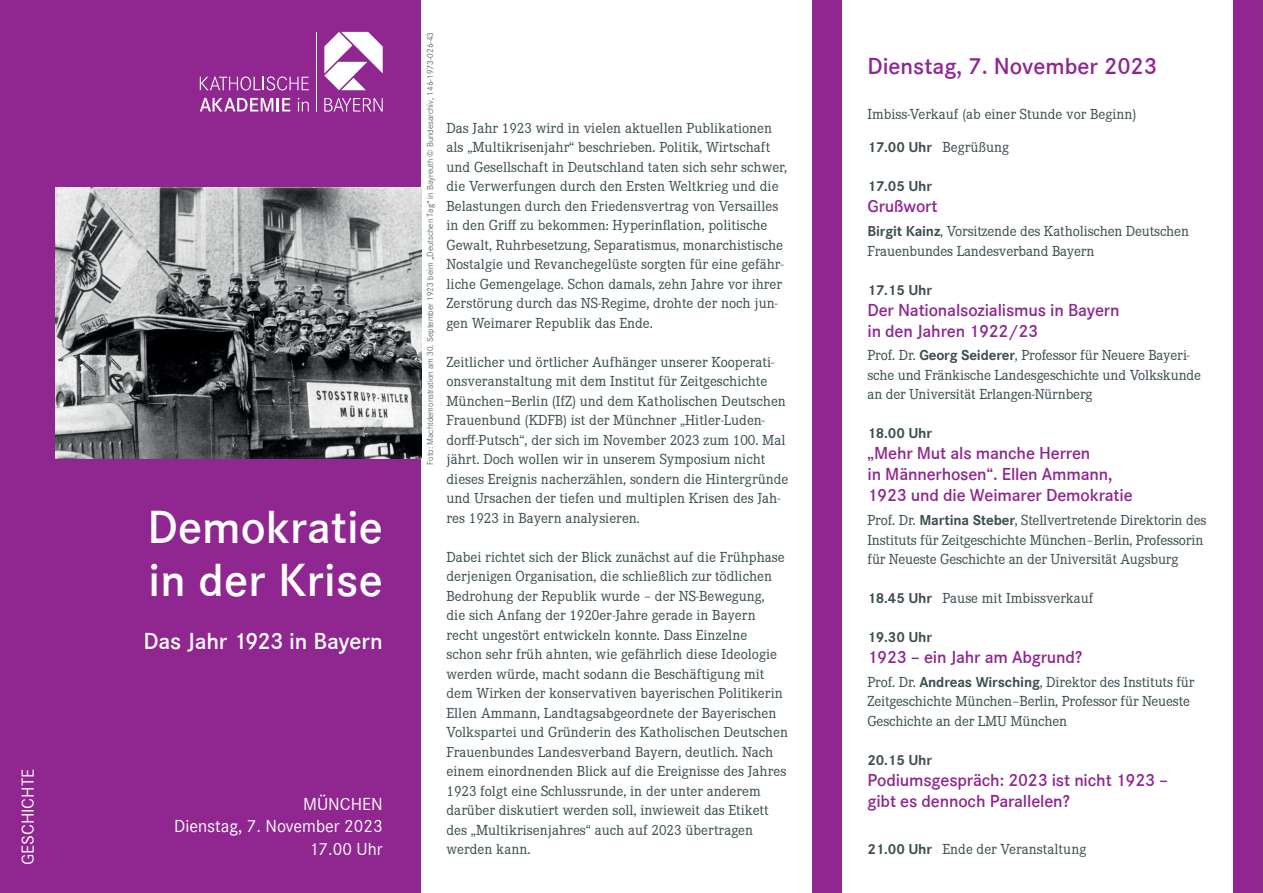
<style>
.page{position:relative;width:1263px;height:893px;background:#fff}
.page>*{position:absolute;margin:0;border:0;box-sizing:border-box;transform-origin:0 0}
.t1{font:600 48px/52.5px "Corporate S";color:#fff}
.t2{font:600 24px "Corporate S";color:#90268f}
.t3{font:600 24px "Corporate S";letter-spacing:-.01em;color:#fff}
.t4{font:600 18px/21px "Corporate S";letter-spacing:-.01em;color:#90268f}
.t5{font:18px/22.5px "Corporate S";color:#fff;text-align:right}
.t6{font:15px/19.5px "Corporate E";color:#3d4f51}
.t7{font:700 15px "Corporate S";letter-spacing:-.01em;color:#3d4f51}
.t8{font:300 9px "Corporate S";color:#3d4f51}
.s1{font-family:"Corporate S";font-weight:700}
</style>
<div class="page">
<div style="left:0;top:0;width:421px;height:893px;background:#90268f"></div>
<div style="left:812px;top:0;width:30px;height:893px;background:#90268f"></div>
<div style="left:1233px;top:0;width:30px;height:893px;background:#90268f"></div>
<svg style="left:324px;top:32px;width:59px;height:58px"></svg>
<svg style="left:324px;top:98px;width:59px;height:14px"></svg>
<svg style="left:200px;top:98px;width:90px;height:13px"></svg>
<svg style="left:298px;top:98px;width:11px;height:13px"></svg>
<svg style="left:200px;top:76px;width:109px;height:14px"></svg>
<hr style="left:316px;top:32px;width:1px;height:79px;background:#fff">
<img style="left:56px;top:188px;width:365px;height:271px">
<p class="t5" style="left:16px;top:865px;width:98px;rotate:-90deg">GESCHICHTE</p>
<h1 class="t1" style="left:148px;top:499px;width:237px">Demokratie in der Krise</h1>
<h2 class="t3" style="left:143px;top:624px;width:241px">Das Jahr 1923 in Bayern</h2>
<p class="t5" style="left:174px;top:792px;width:210px">MÜNCHEN<br>Dienstag, 7. November 2023<br>17.00 Uhr</p>
<p class="t8" style="left:424px;top:465px;width:435px;rotate:-90deg">Foto: Machtdemonstration am 30. September 1923 beim „Deutschen Tag“ in Bayreuth © Bundesarchiv, 146-1973-026-43</p>
<p class="t6" style="left:446px;top:118px;width:342px">Das Jahr 1923 wird in vielen aktuellen Publikationen als „Multikrisenjahr“ beschrieben. Politik, Wirtschaft und Gesellschaft in Deutschland taten sich sehr schwer, die Verwerfungen durch den Ersten Weltkrieg und die Belastungen durch den Friedensvertrag von Versailles in den Griff zu bekommen: Hyperinflation, politische Gewalt, Ruhrbesetzung, Separatismus, monarchistische Nostalgie und Revanchegelüste sorgten für eine gefähr&shy;liche Gemengelage. Schon damals, zehn Jahre vor ihrer Zerstörung durch das NS-Regime, drohte der noch jun&shy;gen Weimarer Republik das Ende.</p>
<p class="t6" style="left:446px;top:352px;width:343px">Zeitlicher und örtlicher Aufhänger unserer Kooperati&shy;onsveranstaltung mit dem Institut für Zeitgeschichte München−Berlin (IfZ) und dem Katholischen Deutschen Frauenbund (KDFB) ist der Münchner „Hitler-Luden&shy;dorff-Putsch“, der sich im November 2023 zum 100. Mal jährt. Doch wollen wir in unserem Symposium nicht dieses Ereignis nacherzählen, sondern die Hintergründe und Ursachen der tiefen und multiplen Krisen des Jah&shy;res 1923 in Bayern analysieren.</p>
<p class="t6" style="left:446px;top:547px;width:343px">Dabei richtet sich der Blick zunächst auf die Frühphase derjenigen Organisation, die schließlich zur tödlichen Bedrohung der Republik wurde – der NS-Bewegung,<br>die sich Anfang der 1920er-Jahre gerade in Bayern recht ungestört entwickeln konnte. Dass Einzelne<br>schon sehr früh ahnten, wie gefährlich diese Ideologie werden würde, macht sodann die Beschäftigung mit dem Wirken der konservativen bayerischen Politikerin Ellen Ammann, Landtagsabgeordnete der Bayerischen Volkspartei und Gründerin des Katholischen Deutschen Frauenbundes Landesverband Bayern, deutlich. Nach einem einordnenden Blick auf die Ereignisse des Jahres 1923 folgt eine Schlussrunde, in der unter anderem darüber diskutiert werden soll, inwieweit das Etikett des „Multikrisenjahres“ auch auf 2023 übertragen werden kann.</p>
<h2 class="t2" style="left:867px;top:50px;width:291px">Dienstag, 7. November 2023</h2>
<p class="t6" style="left:867px;top:104px;width:270px">Imbiss-Verkauf (ab einer Stunde vor Beginn)</p>
<p class="t6" style="left:867px;top:137px;width:143px"><span class="s1">17.00 Uhr</span> Begrüßung</p>
<p class="t7" style="left:867px;top:176px;width:66px">17.05 Uhr</p>
<p class="t4" style="left:867px;top:195px;width:71px">Grußwort</p>
<p class="t6" style="left:867px;top:221px;width:323px"><span class="s1">Birgit Kainz</span>, Vorsitzende des Katholischen Deutschen<br>Frauenbundes Landesverband Bayern</p>
<p class="t7" style="left:867px;top:279px;width:66px">17.15 Uhr</p>
<p class="t4" style="left:867px;top:298px;width:254px">Der Nationalsozialismus in Bayern in den Jahren 1922/23</p>
<p class="t6" style="left:867px;top:345px;width:335px">Prof. Dr. <span class="s1">Georg Seiderer</span>, Professor für Neuere Bayeri&shy;sche und Fränkische Landesgeschichte und Volkskunde an der Universität Erlangen-Nürnberg</p>
<p class="t7" style="left:867px;top:423px;width:66px">18.00 Uhr</p>
<p class="t4" style="left:867px;top:442px;width:267px">„Mehr Mut als manche Herren<br>in Männerhosen“. Ellen Ammann,<br>1923 und die Weimarer Demokratie</p>
<p class="t6" style="left:867px;top:510px;width:340px">Prof. Dr. <span class="s1">Martina Steber</span>, Stellvertretende Direktorin des<br>Instituts für Zeitgeschichte München–Berlin, Professorin für Neueste Geschichte an der Universität Augsburg</p>
<p class="t6" style="left:867px;top:588px;width:228px"><span class="s1">18.45 Uhr</span> Pause mit Imbissverkauf</p>
<p class="t7" style="left:867px;top:627px;width:66px">19.30 Uhr</p>
<p class="t4" style="left:867px;top:646px;width:216px">1923 – ein Jahr am Abgrund?</p>
<p class="t6" style="left:867px;top:672px;width:328px">Prof. Dr. <span class="s1">Andreas Wirsching</span>, Direktor des Instituts für<br>Zeitgeschichte München–Berlin, Professor für Neueste<br>Geschichte an der LMU München</p>
<p class="t7" style="left:867px;top:749px;width:66px">20.15 Uhr</p>
<p class="t4" style="left:867px;top:769px;width:302px">Podiumsgespräch: 2023 ist nicht 1923 – gibt es dennoch Parallelen?</p>
<p class="t6" style="left:867px;top:839px;width:220px"><span class="s1">21.00 Uhr</span> Ende der Veranstaltung</p>
</div>
